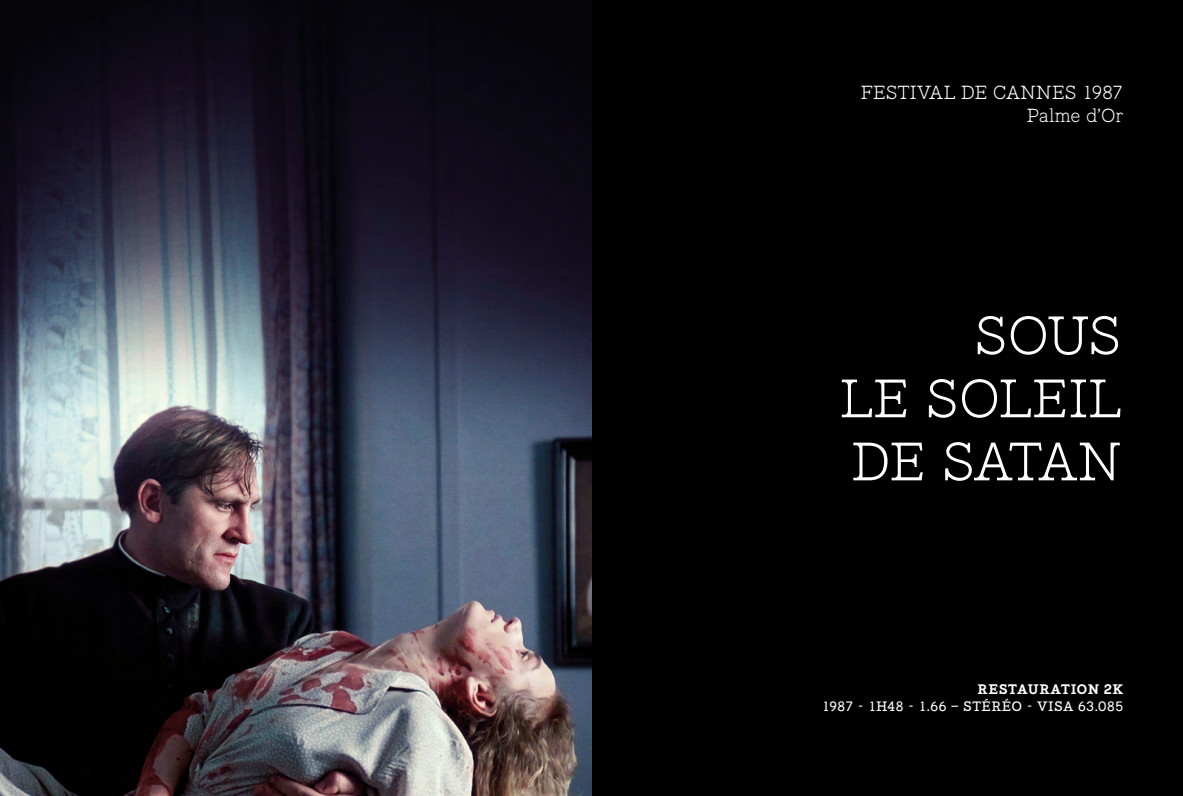
<style>
.page{position:relative;width:1183px;height:796px;background:#fff}
.page>*{position:absolute;margin:0;border:0;box-sizing:border-box;transform-origin:0 0}
.t1{font:300 52.5px/63px "Piek";letter-spacing:-.01em;color:#fff;text-align:justify}
.t2{font:300 18.45px/23.7px "Piek";color:#fff;text-align:right}
.t3{font:13.2px "Piek";letter-spacing:.02em;color:#fff}
.t4{font:700 13.2px "Piek";letter-spacing:.025em;color:#fff}
</style>
<div class="page">
<div style="left:0;top:0;width:1182px;height:795px;background:#000"></div>
<img style="left:0;top:0;width:591px;height:795px">
<h2 class="t2" style="left:860px;top:81px;width:264px">FESTIVAL DE CANNES 1987<br>Palme d’Or</h2>
<h1 class="t1" style="left:839px;top:305px;width:283px;text-indent:134px">SOUS LE SOLEIL DE SATAN</h1>
<p class="t4" style="left:977px;top:680px;width:147px">RESTAURATION 2K</p>
<p class="t3" style="left:821px;top:698px;width:303px">1987 - 1H48 - 1.66 – STÉRÉO - VISA 63.085</p>
</div>
